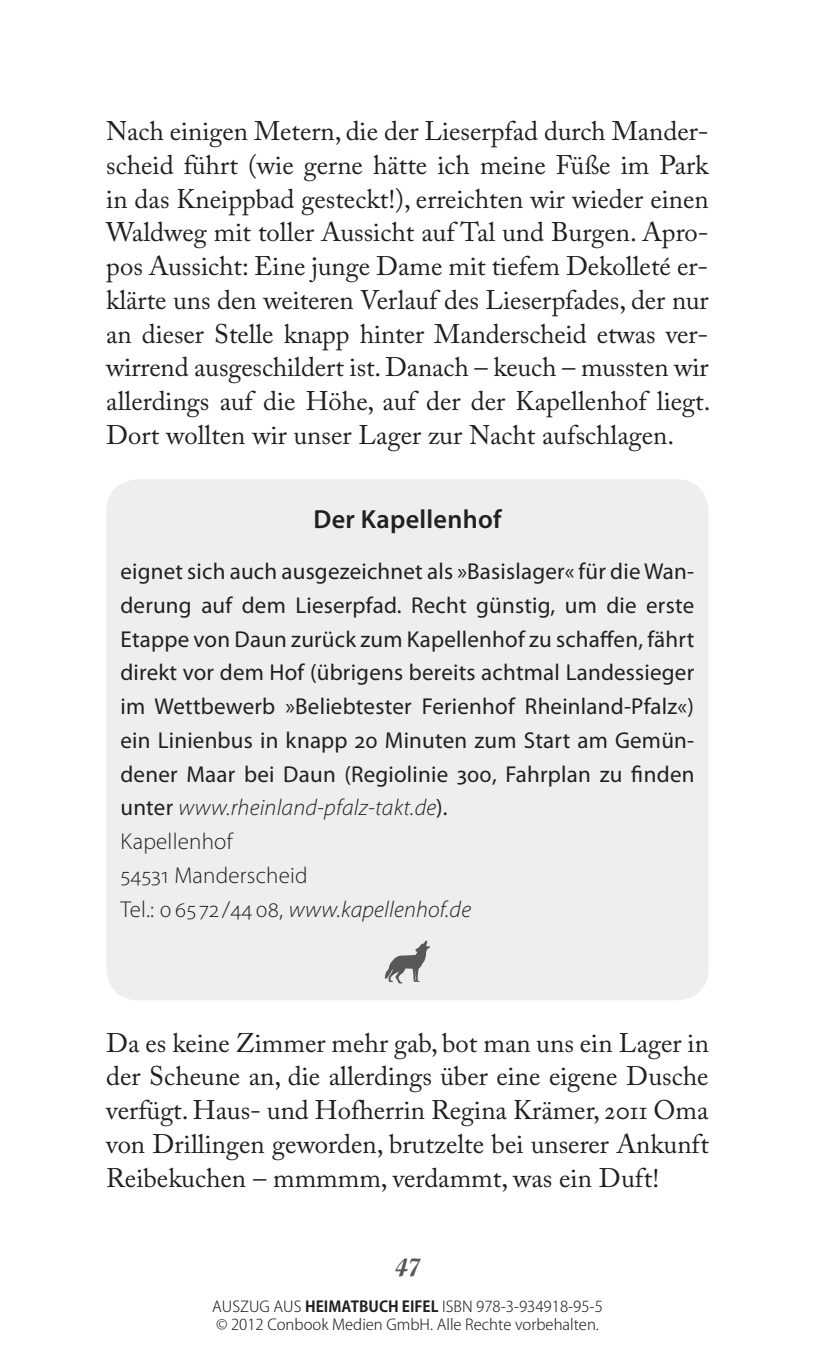
<style>
.page{position:relative;width:815px;height:1347px;background:#fff}
.page>*{position:absolute;margin:0;border:0;box-sizing:border-box;transform-origin:0 0}
.t1{font:26.75px/33.8px "Adobe Caslon Pro";color:#231f20;text-align:justify}
.t2{font:600 26.25px "Myriad Pro";letter-spacing:.01em;color:#231f20}
.t3{font:25px "Script Bold";color:#57585a}
.t4{font:23px/33.8px "Myriad Pro";letter-spacing:.01em;color:#231f20}
.t5{font:300 15px/18px "Koz Go Pro";color:#231f20}
.s1{font-weight:300;font-style:italic}
.s2{font-weight:300}
.s3{font-weight:700}
</style>
<div class="page">
<div style="left:106px;top:479px;width:603px;height:521px;background:#eeeeef;border-radius:32px"></div>
<svg style="left:385px;top:940px;width:45px;height:43px"></svg>
<p class="t1" style="left:106px;top:114px;width:606px">Nach einigen Metern, die der Lieserpfad durch Mander&shy;scheid führt (wie gerne hätte ich meine Füße im Park in das Kneippbad gesteckt!), erreichten wir wieder einen Waldweg mit toller Aussicht auf Tal und Burgen. Apro&shy;pos Aussicht: Eine junge Dame mit tiefem Dekolleté er&shy;klärte uns den weiteren Verlauf des Lieserpfades, der nur an dieser Stelle knapp hinter Manderscheid etwas ver&shy;wirrend ausgeschildert ist. Danach – keuch – mussten wir allerdings auf die Höhe, auf der der Kapellenhof liegt.<br>Dort wollten wir unser Lager zur Nacht aufschlagen.</p>
<p class="t2" style="left:314px;top:502px;width:189px">Der Kapellenhof</p>
<p class="t4" style="left:120px;top:554px;width:575px">eignet sich auch ausgezeichnet als »Basislager« für die Wan&shy;derung auf dem Lieserpfad. Recht günstig, um die erste Etappe von Daun zurück zum Kapellenhof zu schaffen, fährt direkt vor dem Hof (übrigens bereits achtmal Landessieger im Wettbewerb »Beliebtester Ferienhof Rheinland-Pfalz«) ein Linienbus in knapp 20 Minuten zum Start am Gemün&shy;dener Maar bei Daun (Regiolinie 300, Fahrplan zu finden unter <span class="s1">www.rheinland-pfalz-takt.de</span>).<br><span class="s2">Kapellenhof<br>54531 Manderscheid<br>Tel.: 0 65 72 /44 08,</span> <span class="s1">www.kapellenhof.de</span></p>
<p class="t1" style="left:106px;top:1025px;width:604px">Da es keine Zimmer mehr gab, bot man uns ein Lager in der Scheune an, die allerdings über eine eigene Dusche verfügt. Haus- und Hofherrin Regina Krämer, 2011 Oma von Drillingen geworden, brutzelte bei unserer Ankunft Reibekuchen – mmmmm, verdammt, was ein Duft!</p>
<p class="t3" style="left:395px;top:1252px;width:28px">47</p>
<p class="t5" style="left:212px;top:1297px;width:392px">AUSZUG AUS <span class="s3">HEIMATBUCH EIFEL</span> ISBN 978-3-934918-95-5 © 2012 Conbook Medien GmbH. Alle Rechte vorbehalten.</p>
</div>
